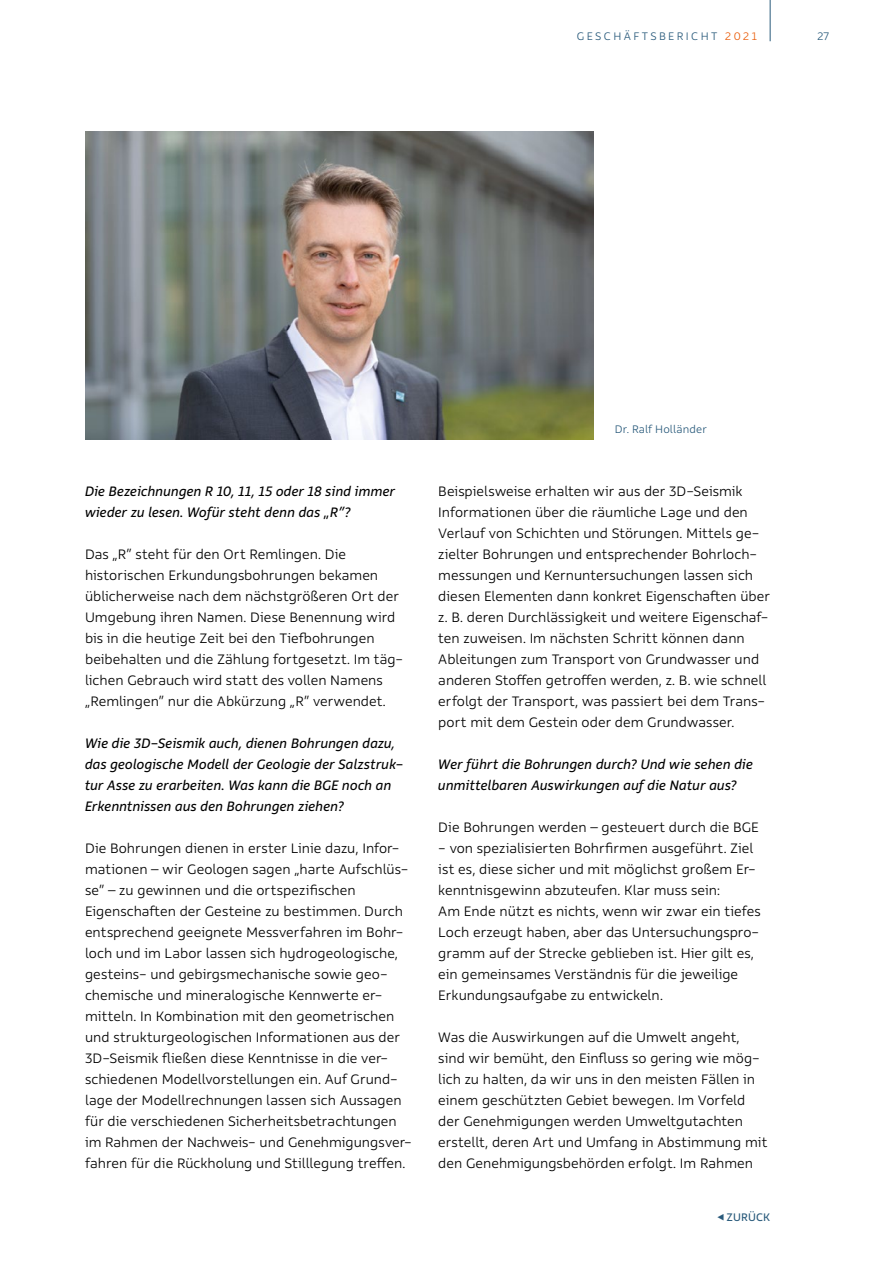
<style>
.page{position:relative;width:893px;height:1263px;background:#fff}
.page>*{position:absolute;margin:0;border:0;box-sizing:border-box;transform-origin:0 0}
.t1{font:300 15px/21px "Rehn";color:#000}
.t2{font:italic 15px/21px "Rehn";letter-spacing:.005em;color:#000}
.t3{font:300 12px "Rehn";letter-spacing:.2em;color:#295a7b}
.t4{font:300 12px "Rehn";letter-spacing:.01em;color:#295a7b}
.t5{font:12px "Rehn";letter-spacing:.005em;color:#295a7b}
.s1{color:#ea5a06}
.s2{font-weight:700}
</style>
<div class="page">
<hr style="left:770px;top:0;width:1px;height:41px;background:#295a7b">
<img style="left:85px;top:132px;width:509px;height:307px">
<p class="t3" style="left:577px;top:28px;width:181px">GESCHÄFTSBERICHT <span class="s1">2021</span></p>
<p class="t3" style="left:817px;top:28px;width:13px">27</p>
<p class="t2" style="left:85px;top:480px;width:312px">Die Bezeichnungen R 10, 11, 15 oder 18 sind immer wieder zu lesen. Wofür steht denn das „R”?</p>
<p class="t1" style="left:85px;top:543px;width:320px">Das „R” steht für den Ort Remlingen. Die historischen Erkundungsbohrungen bekamen üblicherweise nach dem nächstgrößeren Ort der Umgebung ihren Namen. Diese Benennung wird bis in die heutige Zeit bei den Tiefbohrungen beibehalten und die Zählung fortgesetzt. Im täg&shy;lichen Gebrauch wird statt des vollen Namens „Remlingen” nur die Abkürzung „R” verwendet.</p>
<p class="t2" style="left:85px;top:732px;width:320px">Wie die 3D-Seismik auch, dienen Bohrungen dazu, das geologische Modell der Geologie der Salzstruk&shy;tur Asse zu erarbeiten. Was kann die BGE noch an Erkenntnissen aus den Bohrungen ziehen?</p>
<p class="t1" style="left:85px;top:837px;width:328px">Die Bohrungen dienen in erster Linie dazu, Infor&shy;mationen – wir Geologen sagen „harte Aufschlüs&shy;se” – zu gewinnen und die ortspezifischen Eigenschaften der Gesteine zu bestimmen. Durch entsprechend geeignete Messverfahren im Bohr&shy;loch und im Labor lassen sich hydrogeologische, gesteins- und gebirgsmechanische sowie geo&shy;chemische und mineralogische Kennwerte er&shy;mitteln. In Kombination mit den geometrischen und strukturgeologischen Informationen aus der 3D-Seismik fließen diese Kenntnisse in die ver&shy;schiedenen Modellvorstellungen ein. Auf Grund&shy;lage der Modellrechnungen lassen sich Aussagen für die verschiedenen Sicherheitsbetrachtungen im Rahmen der Nachweis- und Genehmigungsver&shy;fahren für die Rückholung und Stilllegung treffen.</p>
<p class="t4" style="left:615px;top:421px;width:93px">Dr. Ralf Holländer</p>
<p class="t1" style="left:438px;top:480px;width:333px">Beispielsweise erhalten wir aus der 3D-Seismik Informationen über die räumliche Lage und den Verlauf von Schichten und Störungen. Mittels ge&shy;zielter Bohrungen und entsprechender Bohrloch&shy;messungen und Kernuntersuchungen lassen sich diesen Elementen dann konkret Eigenschaften über z. B. deren Durchlässigkeit und weitere Eigenschaf&shy;ten zuweisen. Im nächsten Schritt können dann Ableitungen zum Transport von Grundwasser und anderen Stoffen getroffen werden, z. B. wie schnell erfolgt der Transport, was passiert bei dem Trans&shy;port mit dem Gestein oder dem Grundwasser.</p>
<p class="t2" style="left:438px;top:753px;width:316px">Wer führt die Bohrungen durch? Und wie sehen die unmittelbaren Auswirkungen auf die Natur aus?</p>
<p class="t1" style="left:438px;top:816px;width:322px">Die Bohrungen werden – gesteuert durch die BGE</p>
<p class="t1" style="left:438px;top:837px;width:324px">- von spezialisierten Bohrfirmen ausgeführt. Ziel ist es, diese sicher und mit möglichst großem Er&shy;kenntnisgewinn abzuteufen. Klar muss sein:<br>Am Ende nützt es nichts, wenn wir zwar ein tiefes Loch erzeugt haben, aber das Untersuchungspro&shy;gramm auf der Strecke geblieben ist. Hier gilt es, ein gemeinsames Verständnis für die jeweilige Erkundungsaufgabe zu entwickeln.</p>
<p class="t1" style="left:438px;top:1026px;width:331px">Was die Auswirkungen auf die Umwelt angeht, sind wir bemüht, den Einfluss so gering wie mög&shy;lich zu halten, da wir uns in den meisten Fällen in einem geschützten Gebiet bewegen. Im Vorfeld der Genehmigungen werden Umweltgutachten erstellt, deren Art und Umfang in Abstimmung mit den Genehmigungsbehörden erfolgt. Im Rahmen</p>
<p class="t5" style="left:717px;top:1209px;width:55px"><span class="s2">◄</span> ZURÜCK</p>
</div>
